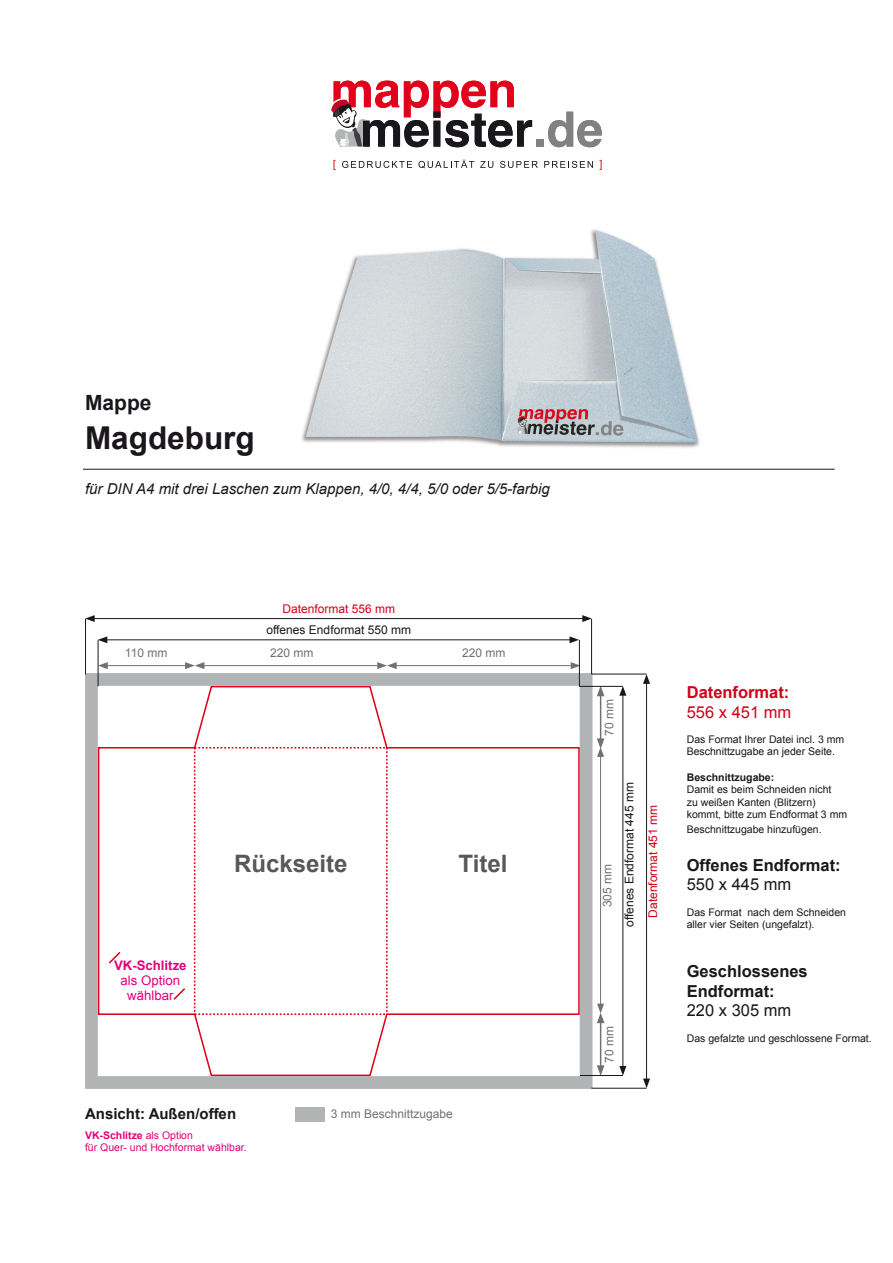
<style>
.page{position:relative;width:893px;height:1263px;background:#fff}
.page>*{position:absolute;margin:0;border:0;box-sizing:border-box;transform-origin:0 0}
.t1{font:700 31.5px "Arial";color:#1a171c}
.t2{font:700 24px "Arial";color:#58585a}
.t3{font:700 21px "Arial";color:#1a171c}
.t4{font:700 16.5px/19.8px "Arial";color:#1a171c}
.t5{font:16.5px "Arial";color:#1a171c}
.t6{font:700 16.5px "Arial";color:#d20019}
.t7{font:16.5px "Arial";color:#d20019}
.t8{font:italic 15px "Arial";color:#1a171c}
.t9{font:700 15px "Arial";color:#1a171c}
.t10{font:13.2px/15px "Arial";color:#e2007a;text-align:center}
.t11{font:700 13.2px "Arial";color:#e2007a}
.t12{font:12px "Arial";color:#707173}
.t13{font:12px "Arial";color:#1a171c}
.t14{font:12px "Arial";color:#d20019}
.t15{font:10.5px/12.6px "Arial";color:#1a171c}
.t16{font:10.5px/12.6px "Arial";color:#e2007a}
.t17{font:700 10.5px "Arial";color:#1a171c}
.s1{font-weight:700}
</style>
<div class="page">
<div style="left:536px;top:139px;width:7px;height:8px;background:#808183"></div>
<svg style="left:548px;top:112px;width:54px;height:35px"></svg>
<svg style="left:333px;top:160px;width:3px;height:10px"></svg>
<svg style="left:342px;top:161px;width:70px;height:7px"></svg>
<svg style="left:418px;top:160px;width:56px;height:8px"></svg>
<svg style="left:480px;top:161px;width:13px;height:7px"></svg>
<svg style="left:500px;top:161px;width:38px;height:7px"></svg>
<svg style="left:544px;top:161px;width:49px;height:7px"></svg>
<svg style="left:599px;top:160px;width:3px;height:10px"></svg>
<svg style="left:331px;top:81px;width:201px;height:67px"></svg>
<svg style="left:85px;top:667px;width:514px;height:422px"></svg>
<hr style="left:394px;top:665px;width:179px;height:1px;background:#707173">
<svg style="left:571px;top:662px;width:8px;height:7px"></svg>
<hr style="left:202px;top:665px;width:178px;height:1px;background:#707173">
<svg style="left:377px;top:662px;width:20px;height:7px"></svg>
<hr style="left:105px;top:665px;width:82px;height:1px;background:#707173">
<svg style="left:99px;top:662px;width:9px;height:7px"></svg>
<svg style="left:185px;top:662px;width:19px;height:7px"></svg>
<hr style="left:600px;top:754px;width:1px;height:252px;background:#707173">
<hr style="left:600px;top:1021px;width:1px;height:47px;background:#707173">
<svg style="left:597px;top:1065px;width:7px;height:10px"></svg>
<svg style="left:597px;top:1004px;width:7px;height:19px"></svg>
<hr style="left:600px;top:694px;width:1px;height:47px;background:#707173">
<svg style="left:597px;top:738px;width:7px;height:19px"></svg>
<svg style="left:597px;top:687px;width:7px;height:9px"></svg>
<hr style="left:622px;top:693px;width:1px;height:375px;background:#1a171c">
<svg style="left:619px;top:1066px;width:7px;height:9px"></svg>
<svg style="left:619px;top:686px;width:7px;height:10px"></svg>
<hr style="left:646px;top:681px;width:1px;height:400px;background:#1a171c">
<svg style="left:643px;top:1078px;width:7px;height:10px"></svg>
<svg style="left:643px;top:675px;width:7px;height:9px"></svg>
<hr style="left:105px;top:639px;width:467px;height:1px;background:#1a171c">
<svg style="left:98px;top:636px;width:9px;height:7px"></svg>
<svg style="left:569px;top:636px;width:10px;height:7px"></svg>
<hr style="left:92px;top:618px;width:493px;height:1px;background:#1a171c">
<svg style="left:85px;top:615px;width:10px;height:7px"></svg>
<svg style="left:582px;top:615px;width:10px;height:7px"></svg>
<hr style="left:98px;top:640px;width:1px;height:46px;background:#1a171c">
<hr style="left:579px;top:640px;width:1px;height:47px;background:#1a171c">
<hr style="left:579px;top:686px;width:44px;height:1px;background:#1a171c">
<hr style="left:580px;top:1075px;width:43px;height:1px;background:#1a171c">
<div style="left:296px;top:1108px;width:29px;height:14px;background:#b1b3b4"></div>
<hr style="left:85px;top:619px;width:1px;height:55px;background:#1a171c">
<hr style="left:591px;top:619px;width:1px;height:55px;background:#1a171c">
<hr style="left:591px;top:674px;width:56px;height:1px;background:#1a171c">
<hr style="left:591px;top:1088px;width:56px;height:1px;background:#1a171c">
<img style="left:301px;top:229px;width:399px;height:219px">
<hr style="left:83px;top:469px;width:752px;height:1px;background:#1a171c">
<h3 class="t3" style="left:85px;top:389px;width:68px">Mappe</h3>
<h1 class="t1" style="left:85px;top:417px;width:171px">Magdeburg</h1>
<h3 class="t8" style="left:85px;top:479px;width:466px">für DIN A4 mit drei Laschen zum Klappen, 4/0, 4/4, 5/0 oder 5/5-farbig</h3>
<p class="t14" style="left:282px;top:600px;width:114px">Datenformat 556 mm</p>
<p class="t13" style="left:266px;top:622px;width:146px">offenes Endformat 550 mm</p>
<p class="t12" style="left:125px;top:645px;width:44px">110 mm</p>
<p class="t12" style="left:270px;top:645px;width:45px">220 mm</p>
<p class="t12" style="left:462px;top:645px;width:45px">220 mm</p>
<p class="t11" style="left:114px;top:956px;width:74px">VK-Schlitze</p>
<p class="t10" style="left:121px;top:972px;width:61px">als Option wählbar</p>
<h2 class="t2" style="left:234px;top:848px;width:115px">Rückseite</h2>
<h2 class="t2" style="left:459px;top:848px;width:50px">Titel</h2>
<h3 class="t9" style="left:85px;top:1103px;width:153px">Ansicht: Außen/offen</h3>
<p class="t12" style="left:331px;top:1105px;width:124px">3 mm Beschnittzugabe</p>
<p class="t16" style="left:85px;top:1129px;width:163px"><span class="s1">VK-Schlitze</span> als Option<br>für Quer- und Hochformat wählbar.</p>
<p class="t12" style="left:601px;top:736px;width:38px;rotate:-90deg">70 mm</p>
<p class="t12" style="left:599px;top:907px;width:45px;rotate:-90deg">305 mm</p>
<p class="t13" style="left:622px;top:927px;width:146px;rotate:-90deg">offenes Endformat 445 mm</p>
<p class="t14" style="left:645px;top:918px;width:114px;rotate:-90deg">Datenformat 451 mm</p>
<p class="t12" style="left:601px;top:1063px;width:38px;rotate:-90deg">70 mm</p>
<h3 class="t6" style="left:687px;top:681px;width:104px">Datenformat:</h3>
<h3 class="t7" style="left:687px;top:701px;width:106px">556 x 451 mm</h3>
<p class="t15" style="left:687px;top:733px;width:159px">Das Format Ihrer Datei incl. 3 mm<br>Beschnittzugabe an jeder Seite.</p>
<p class="t17" style="left:687px;top:770px;width:89px">Beschnittzugabe:</p>
<p class="t15" style="left:687px;top:783px;width:162px">Damit es beim Schneiden nicht<br>zu weißen Kanten (Blitzern) kommt, bitte zum Endformat 3 mm</p>
<p class="t15" style="left:687px;top:823px;width:136px">Beschnittzugabe hinzufügen.</p>
<h3 class="t4" style="left:687px;top:855px;width:156px">Offenes Endformat:</h3>
<h3 class="t5" style="left:687px;top:874px;width:106px">550 x 445 mm</h3>
<p class="t15" style="left:687px;top:906px;width:161px">Das Format nach dem Schneiden aller vier Seiten (ungefalzt).</p>
<h3 class="t4" style="left:687px;top:961px;width:123px">Geschlossenes<br>Endformat:</h3>
<h3 class="t5" style="left:687px;top:1000px;width:106px">220 x 305 mm</h3>
<p class="t15" style="left:687px;top:1032px;width:186px">Das gefalzte und geschlossene Format.</p>
</div>
